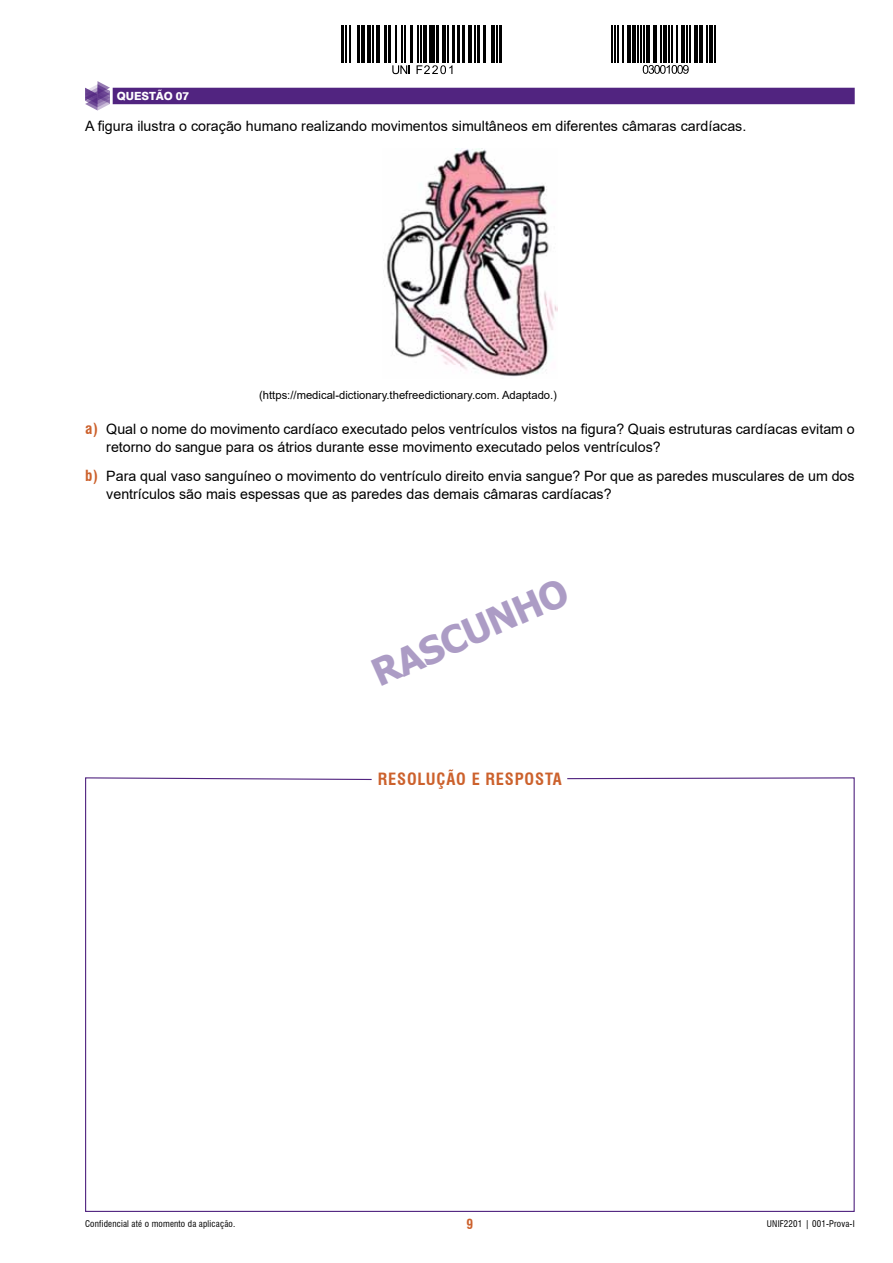
<style>
.page{position:relative;width:893px;height:1263px;background:#fff}
.page>*{position:absolute;margin:0;border:0;box-sizing:border-box;transform-origin:0 0}
.t1{font:700 37.5px "Tahoma";color:#ac9cc5}
.t2{font:700 condensed 16.5px "Swiss 721 BT";letter-spacing:.05em;color:#cc612c}
.t3{font:14.25px/18px "Arial";color:#000}
.t4{font:700 condensed 13.5px "Swiss 721 BT";color:#cc612c}
.t5{font:11.25px "Arial";color:#000}
.t6{font:800 11.25px "Swiss 721 BT";letter-spacing:-.01em;color:#fff}
.t7{font:condensed 9px "Swiss 721 BT";letter-spacing:.02em;color:#000}
.s1{font-family:"Swiss 721 BT";font-weight:700;font-stretch:condensed;font-size:15px;color:#cc612c}
</style>
<div class="page">
<hr style="left:341px;top:25px;width:3px;height:38px;background:#000">
<hr style="left:345px;top:25px;width:1px;height:38px;background:#000">
<hr style="left:350px;top:25px;width:1px;height:38px;background:#000">
<hr style="left:357px;top:25px;width:2px;height:38px;background:#000">
<hr style="left:361px;top:25px;width:4px;height:38px;background:#000">
<hr style="left:367px;top:25px;width:4px;height:38px;background:#000">
<hr style="left:373px;top:25px;width:1px;height:38px;background:#000">
<svg style="left:376px;top:25px;width:3px;height:38px"></svg>
<hr style="left:384px;top:25px;width:3px;height:38px;background:#000">
<hr style="left:388px;top:25px;width:3px;height:38px;background:#000">
<hr style="left:396px;top:25px;width:1px;height:38px;background:#000">
<hr style="left:401px;top:25px;width:1px;height:38px;background:#000">
<hr style="left:404px;top:25px;width:1px;height:38px;background:#000">
<hr style="left:410px;top:25px;width:3px;height:38px;background:#000">
<hr style="left:417px;top:25px;width:1px;height:38px;background:#000">
<hr style="left:420px;top:25px;width:1px;height:38px;background:#000">
<hr style="left:423px;top:25px;width:4px;height:38px;background:#000">
<div style="left:429px;top:25px;width:5px;height:38px;background:#000"></div>
<hr style="left:436px;top:25px;width:3px;height:38px;background:#000">
<hr style="left:442px;top:25px;width:4px;height:38px;background:#000">
<hr style="left:447px;top:25px;width:2px;height:38px;background:#000">
<hr style="left:452px;top:25px;width:2px;height:38px;background:#000">
<hr style="left:458px;top:25px;width:2px;height:38px;background:#000">
<hr style="left:462px;top:25px;width:2px;height:38px;background:#000">
<hr style="left:468px;top:25px;width:4px;height:38px;background:#000">
<hr style="left:475px;top:25px;width:1px;height:38px;background:#000">
<hr style="left:478px;top:25px;width:2px;height:38px;background:#000">
<hr style="left:483px;top:25px;width:3px;height:38px;background:#000">
<hr style="left:491px;top:25px;width:4px;height:38px;background:#000">
<hr style="left:496px;top:25px;width:1px;height:38px;background:#000">
<hr style="left:499px;top:25px;width:3px;height:38px;background:#000">
<svg style="left:392px;top:65px;width:18px;height:9px"></svg>
<svg style="left:417px;top:65px;width:35px;height:9px"></svg>
<svg style="left:85px;top:777px;width:770px;height:435px"></svg>
<hr style="left:612px;top:25px;width:1px;height:38px;background:#000">
<hr style="left:615px;top:25px;width:1px;height:38px;background:#000">
<hr style="left:617px;top:25px;width:2px;height:38px;background:#000">
<hr style="left:622px;top:25px;width:2px;height:38px;background:#000">
<hr style="left:627px;top:25px;width:4px;height:38px;background:#000">
<hr style="left:633px;top:25px;width:3px;height:38px;background:#000">
<hr style="left:638px;top:25px;width:1px;height:38px;background:#000">
<hr style="left:640px;top:25px;width:2px;height:38px;background:#000">
<hr style="left:643px;top:25px;width:1px;height:38px;background:#000">
<hr style="left:646px;top:25px;width:3px;height:38px;background:#000">
<hr style="left:653px;top:25px;width:4px;height:38px;background:#000">
<hr style="left:661px;top:25px;width:1px;height:38px;background:#000">
<hr style="left:663px;top:25px;width:4px;height:38px;background:#000">
<hr style="left:669px;top:25px;width:1px;height:38px;background:#000">
<hr style="left:671px;top:25px;width:2px;height:38px;background:#000">
<hr style="left:676px;top:25px;width:1px;height:38px;background:#000">
<hr style="left:681px;top:25px;width:4px;height:38px;background:#000">
<hr style="left:687px;top:25px;width:1px;height:38px;background:#000">
<hr style="left:689px;top:25px;width:1px;height:38px;background:#000">
<hr style="left:694px;top:25px;width:4px;height:38px;background:#000">
<hr style="left:699px;top:25px;width:4px;height:38px;background:#000">
<hr style="left:707px;top:25px;width:1px;height:38px;background:#000">
<hr style="left:710px;top:25px;width:3px;height:38px;background:#000">
<hr style="left:715px;top:25px;width:1px;height:38px;background:#000">
<svg style="left:643px;top:65px;width:46px;height:9px"></svg>
<div style="left:113px;top:88px;width:742px;height:16px;background:#512480"></div>
<img style="left:384px;top:148px;width:173px;height:229px">
<svg style="left:85px;top:81px;width:25px;height:30px"></svg>
<p class="t6" style="left:117px;top:89px;width:74px">QUESTÃO 07</p>
<p class="t3" style="left:85px;top:117px;width:663px">A figura ilustra o coração humano realizando movimentos simultâneos em diferentes câmaras cardíacas.</p>
<p class="t5" style="left:259px;top:388px;width:299px">(https://medical-dictionary.thefreedictionary.com. Adaptado.)</p>
<p class="t3" style="left:106px;top:420px;width:750px;text-indent:-21px"><span class="s1">A)</span> Qual o nome do movimento cardíaco executado pelos ventrículos vistos na figura? Quais estruturas cardíacas evitam o retorno do sangue para os átrios durante esse movimento executado pelos ventrículos?</p>
<p class="t3" style="left:106px;top:467px;width:750px;text-indent:-21px"><span class="s1">B)</span> Para qual vaso sanguíneo o movimento do ventrículo direito envia sangue? Por que as paredes musculares de um dos ventrículos são mais espessas que as paredes das demais câmaras cardíacas?</p>
<h1 class="t1" style="left:363px;top:651px;width:212px;rotate:-24deg">RASCUNHO</h1>
<p class="t2" style="left:378px;top:769px;width:21px">RESOL</p>
<p class="t2" style="left:426px;top:769px;width:137px">UÇÃO E RESPOSTA</p>
<p class="t7" style="left:85px;top:1218px;width:152px">Confidencial até o momento da aplicação.</p>
<p class="t4" style="left:466px;top:1216px;width:8px">9</p>
<p class="t7" style="left:767px;top:1218px;width:89px">UNIF2201 | 001-Prova-I</p>
</div>
